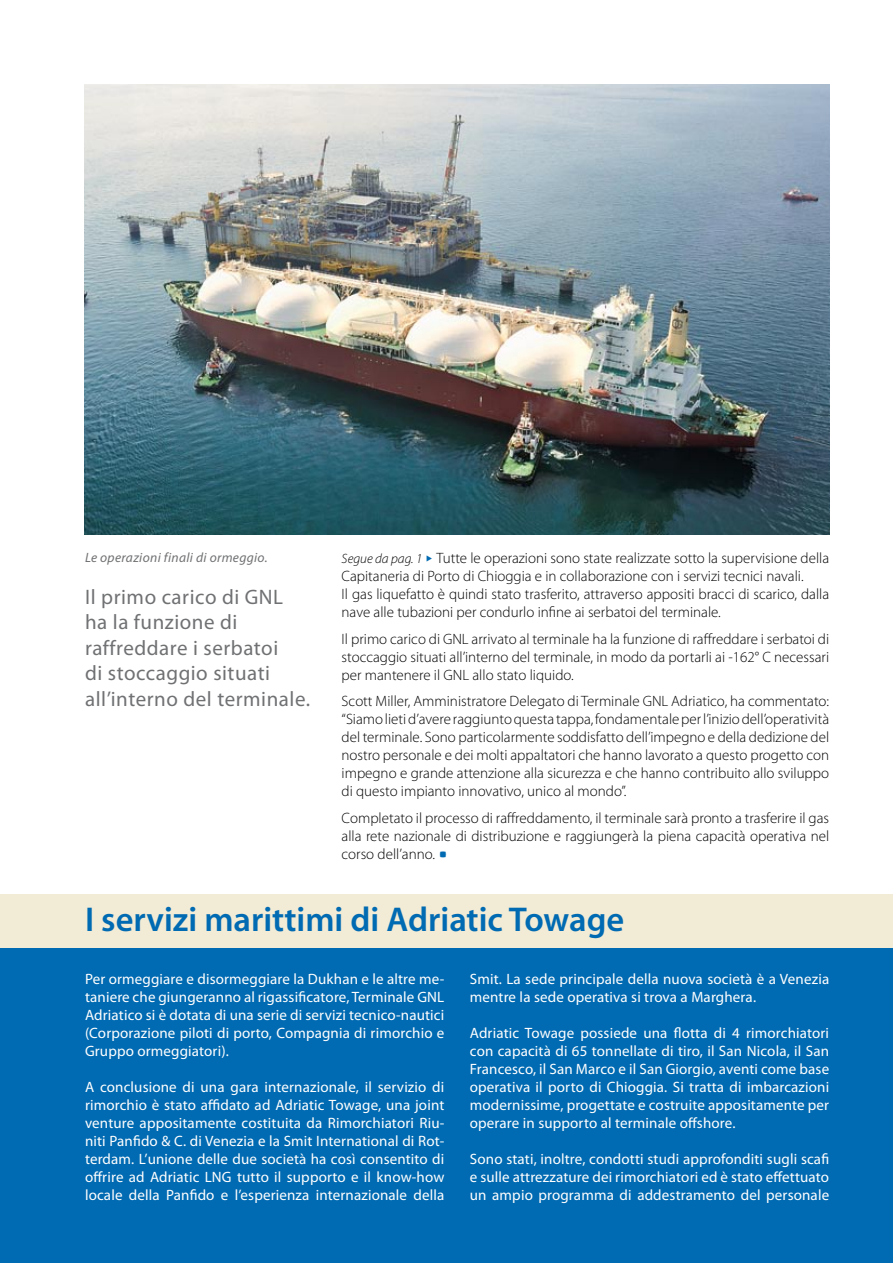
<style>
.page{position:relative;width:893px;height:1263px;background:#fff}
.page>*{position:absolute;margin:0;border:0;box-sizing:border-box;transform-origin:0 0}
.t1{font:34.5px "Adobe Corp ID Myriad Sb";color:#006ab2}
.t2{font:21px/25.5px "Myriad Pro";letter-spacing:.025em;color:#707173}
.t3{font:15px/18px "Myriad Pro";letter-spacing:.01em;color:#fff;text-align:justify}
.t4{font:300 15px/18px "Myriad Pro";color:#000;text-align:justify}
.t5{font:italic 13.5px "Myriad Pro";letter-spacing:.025em;color:#707173}
.s1{font-style:italic;font-size:13.5px}
.s2{color:#006ab2}
</style>
<div class="page">
<div style="left:0;top:894px;width:893px;height:54px;background:#f2ebd5"></div>
<div style="left:0;top:948px;width:893px;height:315px;background:#006ab2"></div>
<img style="left:84px;top:84px;width:745px;height:450px">
<p class="t5" style="left:85px;top:549px;width:184px">Le operazioni finali di ormeggio.</p>
<p class="t2" style="left:85px;top:584px;width:200px">Il primo carico di GNL</p>
<p class="t2" style="left:85px;top:609px;width:227px">ha la funzione di raffreddare i serbatoi<br>di stoccaggio situati all’interno del terminale.</p>
<p class="t4" style="left:342px;top:549px;width:489px"><span class="s1">Segue da pag. 1</span> <span class="s2">◆</span> Tutte le operazioni sono state realizzate sotto la supervisione della<br>Capitaneria di Porto di Chioggia e in collaborazione con i servizi tecnici navali.</p>
<p class="t4" style="left:342px;top:585px;width:489px">Il gas liquefatto è quindi stato trasferito, attraverso appositi bracci di scarico, dalla nave alle tubazioni per condurlo infine ai serbatoi del terminale.</p>
<p class="t4" style="left:342px;top:630px;width:489px">Il primo carico di GNL arrivato al terminale ha la funzione di raffreddare i serbatoi di stoccaggio situati all’interno del terminale, in modo da portarli ai -162° C necessari per mantenere il GNL allo stato liquido.</p>
<p class="t4" style="left:342px;top:692px;width:489px">Scott Miller, Amministratore Delegato di Terminale GNL Adriatico, ha commentato: “Siamo lieti d’avere raggiunto questa tappa, fondamentale per l’inizio dell’operatività del terminale. Sono particolarmente soddisfatto dell’impegno e della dedizione del nostro personale e dei molti appaltatori che hanno lavorato a questo progetto con impegno e grande attenzione alla sicurezza e che hanno contribuito allo sviluppo di questo impianto innovativo, unico al mondo”.</p>
<p class="t4" style="left:342px;top:809px;width:489px">Completato il processo di raffreddamento, il terminale sarà pronto a trasferire il gas alla rete nazionale di distribuzione e raggiungerà la piena capacità operativa nel corso dell’anno.</p>
<p class="t1" style="left:85px;top:902px;width:541px">I servizi marittimi di Adriatic Towage</p>
<p class="t3" style="left:85px;top:970px;width:361px">Per ormeggiare e disormeggiare la Dukhan e le altre me&shy;taniere che giungeranno al rigassificatore, Terminale GNL Adriatico si è dotata di una serie di servizi tecnico-nautici (Corporazione piloti di porto, Compagnia di rimorchio e Gruppo ormeggiatori).</p>
<p class="t3" style="left:85px;top:1078px;width:361px">A conclusione di una gara internazionale, il servizio di rimorchio è stato affidato ad Adriatic Towage, una joint venture appositamente costituita da Rimorchiatori Riu&shy;niti Panfido &amp; C. di Venezia e la Smit International di Rot&shy;terdam. L’unione delle due società ha così consentito di offrire ad Adriatic LNG tutto il supporto e il know-how locale della Panfido e l’esperienza internazionale della</p>
<p class="t3" style="left:470px;top:970px;width:361px">Smit. La sede principale della nuova società è a Venezia mentre la sede operativa si trova a Marghera.</p>
<p class="t3" style="left:470px;top:1024px;width:361px">Adriatic Towage possiede una flotta di 4 rimorchiatori con capacità di 65 tonnellate di tiro, il San Nicola, il San Francesco, il San Marco e il San Giorgio, aventi come base operativa il porto di Chioggia. Si tratta di imbarcazioni modernissime, progettate e costruite appositamente per operare in supporto al terminale offshore.</p>
<p class="t3" style="left:470px;top:1150px;width:361px">Sono stati, inoltre, condotti studi approfonditi sugli scafi e sulle attrezzature dei rimorchiatori ed è stato effettuato un ampio programma di addestramento del personale</p>
</div>
